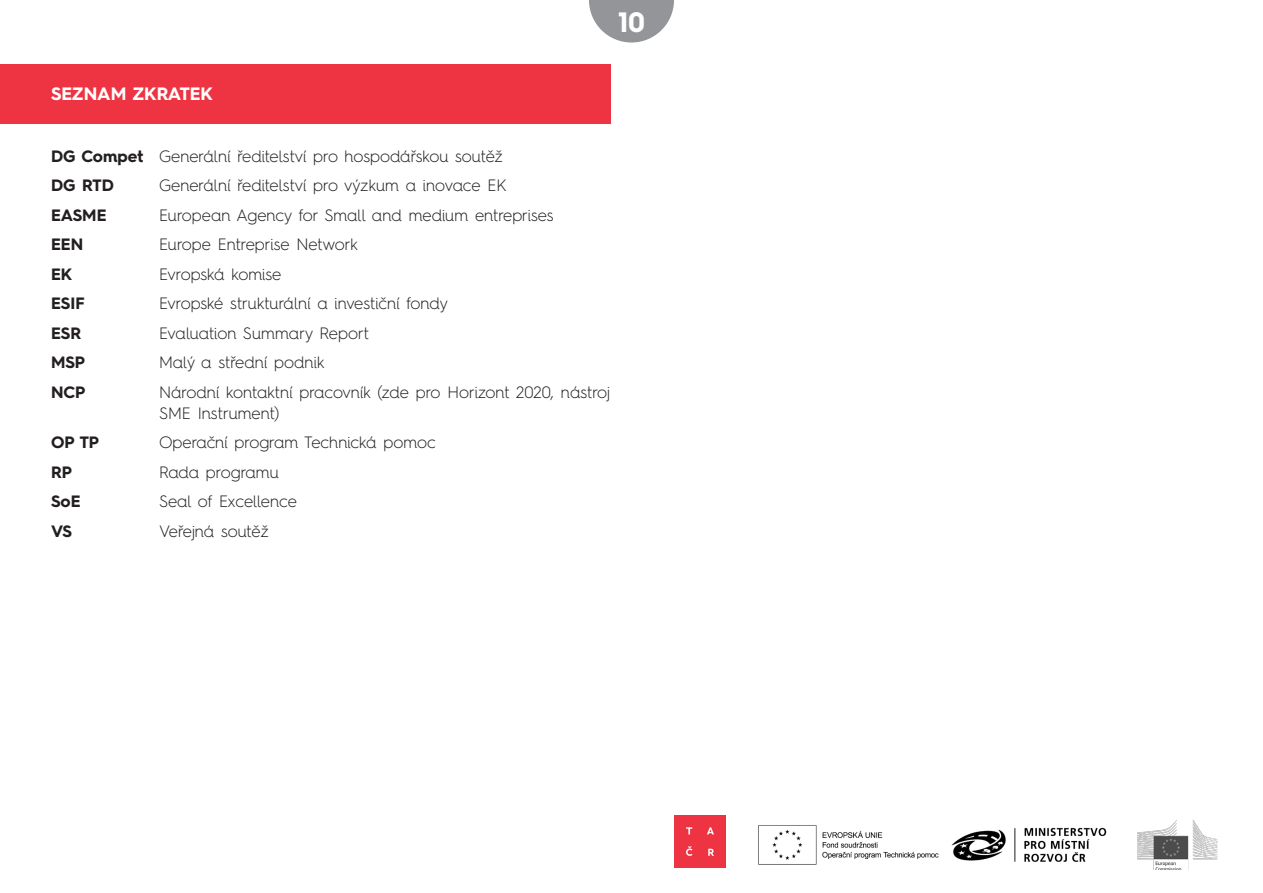
<style>
.page{position:relative;width:1263px;height:893px;background:#fff}
.page>*{position:absolute;margin:0;border:0;box-sizing:border-box;transform-origin:0 0}
.t1{font:700 28.2px "Hurme Geometric Sans 4";color:#fff}
.Podnadpis{font:700 18px "Hurme Geometric Sans 4";color:#fff}
.text{font:300 16.5px/21px "Hurme Geometric Sans 4";color:#231f20}
.text-2{font:700 16.5px "Hurme Geometric Sans 4";color:#231f20}
.s1{font-weight:700}
</style>
<div class="page">
<svg style="left:589px;top:0;width:85px;height:43px"></svg>
<div style="left:674px;top:815px;width:52px;height:52px;background:#ee3343"></div>
<img style="left:758px;top:825px;width:349px;height:40px">
<img style="left:1137px;top:820px;width:81px;height:50px">
<div style="left:0;top:64px;width:610px;height:59px;background:#ee3342"></div>
<h1 class="t1" style="left:618px;top:2px;width:28px">10</h1>
<p class="Podnadpis" style="left:51px;top:81px;width:163px">SEZNAM ZKRATEK</p>
<p class="text" style="left:51px;top:145px;width:453px"><span class="s1">DG Compet</span> Generální ředitelství pro hospodářskou soutěž</p>
<p class="text-2" style="left:51px;top:174px;width:64px">DG RTD</p>
<p class="text" style="left:159px;top:174px;width:349px">Generální ředitelství pro výzkum a inovace EK</p>
<p class="text-2" style="left:51px;top:203px;width:57px">EASME</p>
<p class="text" style="left:159px;top:204px;width:396px">European Agency for Small and medium entreprises</p>
<p class="text-2" style="left:51px;top:233px;width:34px">EEN</p>
<p class="text" style="left:159px;top:233px;width:200px">Europe Entreprise Network</p>
<p class="text-2" style="left:51px;top:262px;width:23px">EK</p>
<p class="text" style="left:159px;top:263px;width:124px">Evropská komise</p>
<p class="text-2" style="left:51px;top:292px;width:35px">ESIF</p>
<p class="text" style="left:159px;top:292px;width:290px">Evropské strukturální a investiční fondy</p>
<p class="text-2" style="left:51px;top:321px;width:32px">ESR</p>
<p class="text" style="left:159px;top:322px;width:211px">Evaluation Summary Report</p>
<p class="text-2" style="left:51px;top:351px;width:36px">MSP</p>
<p class="text" style="left:159px;top:351px;width:167px">Malý a střední podnik</p>
<p class="text-2" style="left:51px;top:380px;width:36px">NCP</p>
<p class="text" style="left:159px;top:381px;width:453px">Národní kontaktní pracovník (zde pro Horizont 2020, nástroj<br>SME Instrument)</p>
<p class="text-2" style="left:51px;top:431px;width:50px">OP TP</p>
<p class="text" style="left:159px;top:431px;width:278px">Operační program Technická pomoc</p>
<p class="text-2" style="left:51px;top:460px;width:23px">RP</p>
<p class="text" style="left:159px;top:461px;width:121px">Rada programu</p>
<p class="text-2" style="left:51px;top:490px;width:31px">SoE</p>
<p class="text" style="left:159px;top:490px;width:139px">Seal of Excellence</p>
<p class="text-2" style="left:51px;top:519px;width:23px">VS</p>
<p class="text" style="left:159px;top:520px;width:111px">Veřejná soutěž</p>
</div>
